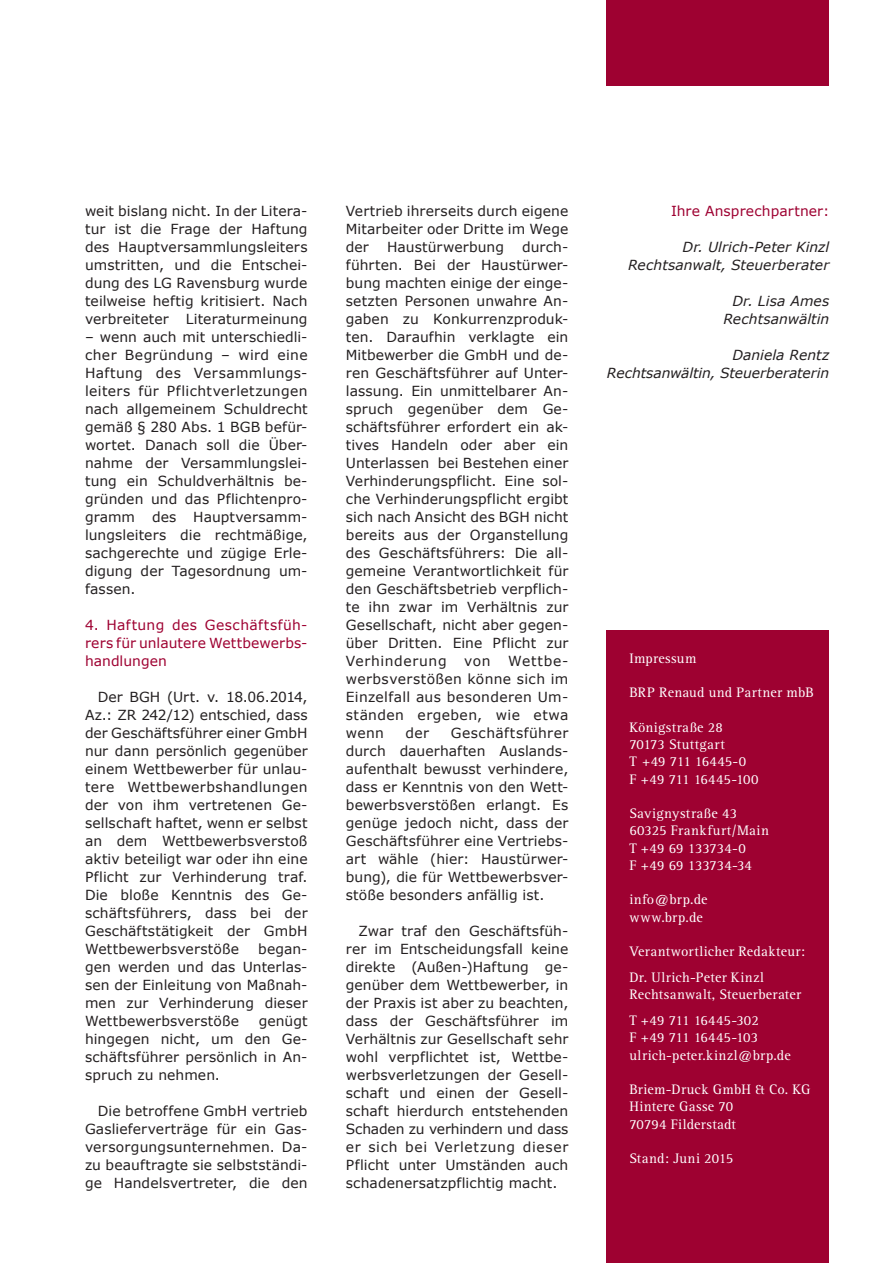
<style>
.page{position:relative;width:893px;height:1263px;background:#fff}
.page>*{position:absolute;margin:0;border:0;box-sizing:border-box;transform-origin:0 0}
.t1{font:14.25px/17.2px "Rotis Serif";letter-spacing:.015em;color:#fff}
.t2{font:13.8px/18px "Verdana";letter-spacing:.01em;color:#231f20;text-align:justify}
.t3{font:italic 13.8px/18px "Verdana";letter-spacing:.005em;color:#231f20;text-align:right}
.t4{font:13.8px/18px "Verdana";letter-spacing:.01em;color:#9e0131;text-align:justify}
</style>
<div class="page">
<div style="left:607px;top:0;width:222px;height:85px;background:#9e0131"></div>
<div style="left:607px;top:630px;width:222px;height:633px;background:#9e0131"></div>
<p class="t2" style="left:85px;top:201px;width:224px">weit bislang nicht. In der Litera&shy;tur ist die Frage der Haftung des Hauptversammlungsleiters umstritten, und die Entschei&shy;dung des LG Ravensburg wurde teilweise heftig kritisiert. Nach verbreiteter Literaturmeinung</p>
<p class="t2" style="left:85px;top:327px;width:224px">– wenn auch mit unterschiedli&shy;cher Begründung – wird eine Haftung des Versammlungs&shy;leiters für Pflichtverletzungen nach allgemeinem Schuldrecht gemäß § 280 Abs. 1 BGB befür&shy;wortet. Danach soll die Über&shy;nahme der Versammlungslei&shy;tung ein Schuldverhältnis be&shy;gründen und das Pflichtenpro&shy;gramm des Hauptversamm&shy;lungsleiters die rechtmäßige, sachgerechte und zügige Erle&shy;digung der Tagesordnung um&shy;fassen.</p>
<p class="t4" style="left:85px;top:615px;width:224px">4. Haftung des Geschäftsfüh&shy;rers für unlautere Wettbewerbs&shy;handlungen</p>
<p class="t2" style="left:85px;top:687px;width:224px;text-indent:13px">Der BGH (Urt. v. 18.06.2014, Az.: ZR 242/12) entschied, dass der Geschäftsführer einer GmbH nur dann persönlich gegenüber einem Wettbewerber für unlau&shy;tere Wettbewerbshandlungen der von ihm vertretenen Ge&shy;sellschaft haftet, wenn er selbst an dem Wettbewerbsverstoß aktiv beteiligt war oder ihn eine Pflicht zur Verhinderung traf.<br>Die bloße Kenntnis des Ge&shy;schäftsführers, dass bei der Geschäftstätigkeit der GmbH Wettbewerbsverstöße</p>
<p class="t2" style="left:85px;top:939px;width:224px;text-indent:173px">began&shy;gen werden und das Unterlas&shy;sen der Einleitung von Maßnah&shy;men zur Verhinderung dieser Wettbewerbsverstöße</p>
<p class="t2" style="left:85px;top:1011px;width:224px;text-indent:174px">genügt hingegen nicht, um den Ge&shy;schäftsführer persönlich in An&shy;spruch zu nehmen.</p>
<p class="t2" style="left:85px;top:1101px;width:224px;text-indent:13px">Die betroffene GmbH vertrieb Gaslieferverträge für ein Gas&shy;versorgungsunternehmen. Da&shy;zu beauftragte sie selbstständi&shy;ge Handelsvertreter, die den</p>
<p class="t2" style="left:346px;top:202px;width:224px">Vertrieb ihrerseits durch eigene Mitarbeiter oder Dritte im Wege der</p>
<p class="t2" style="left:346px;top:238px;width:224px;text-indent:176px">durch&shy;führten. Bei der Haustürwer&shy;bung machten einige der einge&shy;setzten Personen unwahre An&shy;gaben zu Konkurrenzproduk&shy;ten. Daraufhin verklagte ein Mitbewerber die GmbH und de&shy;ren Geschäftsführer auf Unter&shy;lassung. Ein unmittelbarer An&shy;spruch gegenüber dem Ge&shy;schäftsführer erfordert ein ak&shy;tives Handeln oder aber ein Unterlassen bei Bestehen einer Verhinderungspflicht. Eine sol&shy;che Verhinderungspflicht ergibt sich nach Ansicht des BGH nicht bereits aus der Organstellung des Geschäftsführers: Die all&shy;gemeine Verantwortlichkeit für den Geschäftsbetrieb verpflich&shy;te ihn zwar im Verhältnis zur Gesellschaft, nicht aber gegen&shy;über Dritten. Eine Pflicht zur Verhinderung</p>
<p class="t2" style="left:387px;top:238px;width:118px">Haustürwerbung</p>
<p class="t2" style="left:346px;top:651px;width:224px;text-indent:162px">Wettbe&shy;werbsverstößen könne sich im Einzelfall aus besonderen Um&shy;ständen ergeben, wie etwa wenn</p>
<p class="t2" style="left:464px;top:651px;width:28px">von</p>
<p class="t2" style="left:346px;top:723px;width:224px;text-indent:105px">Geschäftsführer durch dauerhaften Auslands&shy;aufenthalt bewusst verhindere, dass er Kenntnis von den Wett&shy;bewerbsverstößen erlangt. Es genüge jedoch nicht, dass der Geschäftsführer eine Vertriebs&shy;art wähle (hier: Haustürwer&shy;bung), die für Wettbewerbsver&shy;stöße besonders anfällig ist.</p>
<p class="t2" style="left:346px;top:921px;width:224px;text-indent:13px">Zwar traf den Geschäftsfüh&shy;rer im Entscheidungsfall keine direkte (Außen-)Haftung ge&shy;genüber dem Wettbewerber, in der Praxis ist aber zu beachten, dass der Geschäftsführer im Verhältnis zur Gesellschaft sehr wohl verpflichtet ist, Wettbe&shy;werbsverletzungen der Gesell&shy;schaft und einen der Gesell&shy;schaft hierdurch entstehenden Schaden zu verhindern und dass er sich bei Verletzung dieser Pflicht unter Umständen auch schadenersatzpflichtig macht.</p>
<p class="t2" style="left:406px;top:723px;width:25px">der</p>
<p class="t4" style="left:671px;top:201px;width:160px">Ihre Ansprechpartner:</p>
<p class="t3" style="left:628px;top:237px;width:203px">Dr. Ulrich-Peter Kinzl<br>Rechtsanwalt, Steuerberater</p>
<p class="t3" style="left:723px;top:291px;width:107px">Dr. Lisa Ames<br>Rechtsanwältin</p>
<p class="t3" style="left:607px;top:345px;width:224px">Daniela Rentz<br>Rechtsanwältin, Steuerberaterin</p>
<p class="t1" style="left:629px;top:650px;width:69px">Impressum</p>
<p class="t1" style="left:629px;top:684px;width:186px">BRP Renaud und Partner mbB</p>
<p class="t1" style="left:629px;top:719px;width:131px">Königstraße 28<br>70173 Stuttgart<br>T +49 711 16445-0<br>F +49 711 16445-100</p>
<p class="t1" style="left:629px;top:805px;width:141px">Savignystraße 43<br>60325 Frankfurt/Main<br>T +49 69 133734-0<br>F +49 69 133734-34</p>
<p class="t1" style="left:629px;top:891px;width:80px">info@brp.de www.brp.de</p>
<p class="t1" style="left:629px;top:939px;width:177px;line-height:26px">Verantwortlicher Redakteur:<br>Dr. Ulrich-Peter Kinzl</p>
<p class="t1" style="left:629px;top:982px;width:173px;line-height:26px">Rechtsanwalt, Steuerberater<br>T +49 711 16445-302</p>
<p class="t1" style="left:629px;top:1029px;width:163px">F +49 711 16445-103 ulrich-peter.kinzl@brp.de</p>
<p class="t1" style="left:629px;top:1081px;width:183px">Briem-Druck GmbH &amp; Co. KG<br>Hintere Gasse 70<br>70794 Filderstadt</p>
<p class="t1" style="left:629px;top:1150px;width:105px">Stand: Juni 2015</p>
</div>
